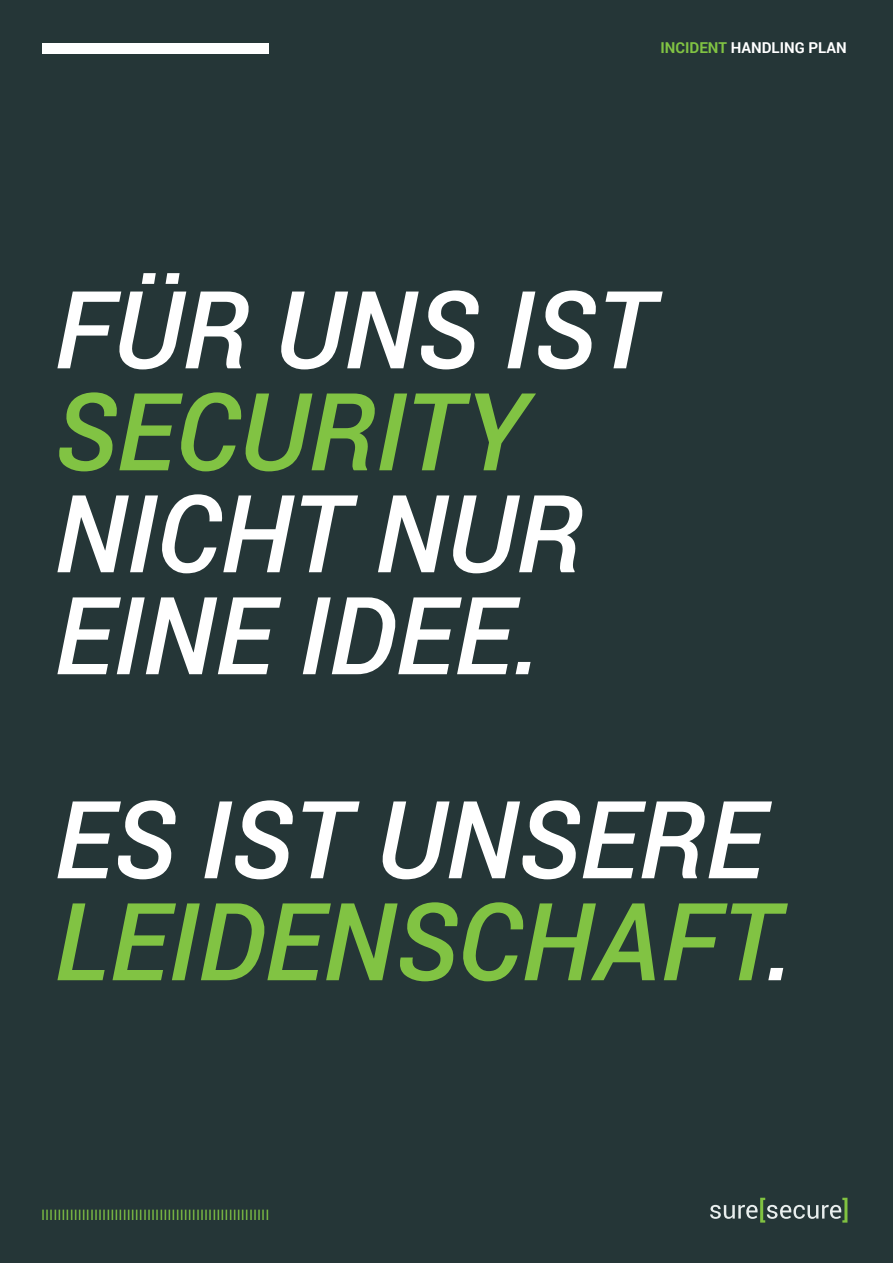
<style>
.page{position:relative;width:893px;height:1263px;background:#253637}
.page>*{position:absolute;margin:0;border:0;box-sizing:border-box;transform-origin:0 0}
.t1{font:italic 500 108px/102px "Roboto";color:#fff}
.t2{font:italic 500 108px "Roboto";color:#81c343}
.t3{font:700 15px "Roboto";color:#fff}
.t4{font:13.5px "Roboto";letter-spacing:.05em;color:#81c343}
.s1{color:#81c343}
</style>
<div class="page">
<svg style="left:710px;top:1198px;width:137px;height:24px"></svg>
<div style="left:43px;top:43px;width:226px;height:10px;background:#fff"></div>
<p class="t3" style="left:660px;top:37px;width:188px"><span class="s1">INCIDENT</span> HANDLING PLAN</p>
<h1 class="t1" style="left:54px;top:275px;width:601px">FÜR UNS IST</h1>
<h1 class="t2" style="left:54px;top:356px;width:474px">SECURITY</h1>
<h1 class="t1" style="left:54px;top:479px;width:530px">NICHT NUR<br>EINE IDEE.</h1>
<h1 class="t1" style="left:54px;top:785px;width:742px">ES IST UNSERE<br><span class="s1">LEIDENSCHAFT</span>.</h1>
<p class="t4" style="left:41px;top:1206px;width:229px">llllllllllllllllllllllllllllllllllllllllllllllllllllllll</p>
</div>
